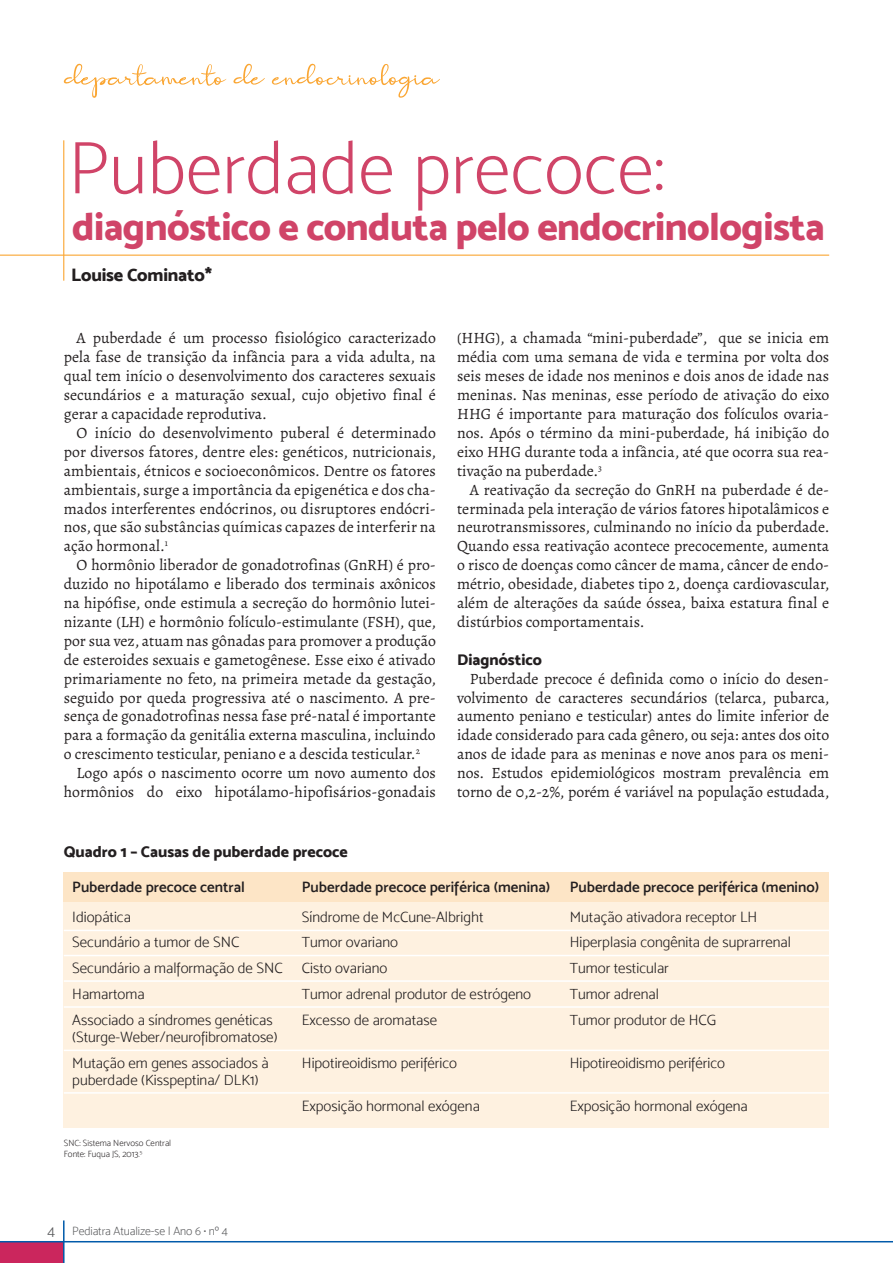
<style>
.page{position:relative;width:893px;height:1263px;background:#fff}
.page>*{position:absolute;margin:0;border:0;box-sizing:border-box;transform-origin:0 0}
.t1{font:75px "Mosk Extra Light 200";color:#d04468}
.t2{font:39px "Mosk Extra Bold 800";letter-spacing:-.015em;color:#d04468}
.autores{font:18px "Mosk Extra Bold 800";letter-spacing:-.01em;color:#231f20}
.texto{font:15.75px/18.9px "Alegreya";color:#231f20;text-align:justify}
.intertitulo{font:15.75px "Mosk Extra Bold 800";color:#231f20}
.t3{font:15px/17.2px "Mosk Light 300";color:#231f20}
.t4{font:15px "Mosk Semi Bold 600";color:#231f20}
.t5{font:12px "Mosk Extra Light 200";letter-spacing:-.01em;color:#57585a}
.fonte{font:9px "Mosk Extra Light 200";color:#231f20}
.s1{font-family:"Mosk Light 300";font-size:15px}
</style>
<div class="page">
<div style="left:0;top:1242px;width:64px;height:21px;background:#cb265d"></div>
<hr style="left:0;top:1241px;width:893px;height:1px;background:#015aaa">
<hr style="left:63px;top:1220px;width:2px;height:43px;background:#015aaa">
<svg style="left:63px;top:63px;width:377px;height:35px"></svg>
<hr style="left:0;top:255px;width:829px;height:1px;background:#faa633">
<hr style="left:63px;top:140px;width:1px;height:141px;background:#faa633">
<div style="left:64px;top:872px;width:765px;height:255px;background:#fef1e0"></div>
<div style="left:64px;top:872px;width:765px;height:29px;background:#fde5c6"></div>
<hr style="left:64px;top:930px;width:765px;height:1px;background:#fff">
<hr style="left:64px;top:955px;width:765px;height:1px;background:#fff">
<hr style="left:64px;top:980px;width:765px;height:2px;background:#fff">
<hr style="left:64px;top:1006px;width:765px;height:2px;background:#fff">
<hr style="left:64px;top:1049px;width:765px;height:2px;background:#fff">
<hr style="left:64px;top:1092px;width:765px;height:2px;background:#fff">
<p class="t1" style="left:68px;top:125px;width:598px">Puberdade precoce:</p>
<p class="t2" style="left:72px;top:203px;width:754px">diagnóstico e conduta pelo endocrinologista</p>
<p class="autores" style="left:71px;top:263px;width:142px">Louise Cominato*</p>
<p class="texto" style="left:64px;top:329px;width:374px;text-indent:13px">A puberdade é um processo fisiológico caracterizado pela fase de transição da infância para a vida adulta, na qual tem início o desenvolvimento dos caracteres sexuais secundários e a maturação sexual, cujo objetivo final é gerar a capacidade reprodutiva.</p>
<p class="texto" style="left:64px;top:423px;width:374px;text-indent:13px">O início do desenvolvimento puberal é determinado por diversos fatores, dentre eles: genéticos, nutricionais, ambientais, étnicos e socioeconômicos. Dentre os fatores ambientais, surge a importância da epigenética e dos cha&shy;mados interferentes endócrinos, ou disruptores endócri&shy;nos, que são substâncias químicas capazes de interferir na ação hormonal.<sup>1</sup></p>
<p class="texto" style="left:64px;top:555px;width:374px;text-indent:13px">O hormônio liberador de gonadotrofinas (GnRH) é pro&shy;duzido no hipotálamo e liberado dos terminais axônicos na hipófise, onde estimula a secreção do hormônio lutei&shy;nizante (LH) e hormônio folículo-estimulante (FSH), que, por sua vez, atuam nas gônadas para promover a produção de esteroides sexuais e gametogênese. Esse eixo é ativado primariamente no feto, na primeira metade da gestação, seguido por queda progressiva até o nascimento. A pre&shy;sença de gonadotrofinas nessa fase pré-natal é importante para a formação da genitália externa masculina, incluindo o crescimento testicular, peniano e a descida testicular.<sup>2</sup></p>
<p class="texto" style="left:64px;top:763px;width:374px;text-align:right">Logo após o nascimento ocorre um novo aumento dos hormônios do eixo hipotálamo-hipofisários-gonadais</p>
<p class="texto" style="left:457px;top:329px;width:374px">(HHG), a chamada “mini-puberdade”, que se inicia em média com uma semana de vida e termina por volta dos seis meses de idade nos meninos e dois anos de idade nas meninas. Nas meninas, esse período de ativação do eixo HHG é importante para maturação dos folículos ovaria&shy;nos. Após o término da mini-puberdade, há inibição do eixo HHG durante toda a infância, até que ocorra sua rea&shy;tivação na puberdade.<sup>3</sup></p>
<p class="texto" style="left:457px;top:480px;width:374px;text-indent:13px">A reativação da secreção do GnRH na puberdade é de&shy;terminada pela interação de vários fatores hipotalâmicos e neurotransmissores, culminando no início da puberdade.<br>Quando essa reativação acontece precocemente, aumenta o risco de doenças como câncer de mama, câncer de endo&shy;métrio, obesidade, diabetes tipo 2, doença cardiovascular, além de alterações da saúde óssea, baixa estatura final e distúrbios comportamentais.</p>
<p class="intertitulo" style="left:457px;top:650px;width:86px">Diagnóstico</p>
<p class="texto" style="left:457px;top:669px;width:374px;text-indent:13px">Puberdade precoce é definida como o início do desen&shy;volvimento de caracteres secundários (telarca, pubarca, aumento peniano e testicular) antes do limite inferior de idade considerado para cada gênero, ou seja: antes dos oito anos de idade para as meninas e nove anos para os meni&shy;nos. Estudos epidemiológicos mostram prevalência em torno de 0,2-2%, porém é variável na população estudada,</p>
<p class="intertitulo" style="left:64px;top:842px;width:286px">Quadro 1 – Causas de puberdade precoce</p>
<p class="t4" style="left:72px;top:878px;width:174px">Puberdade precoce central</p>
<p class="t3" style="left:72px;top:908px;width:60px">Idiopática</p>
<p class="t3" style="left:72px;top:934px;width:169px">Secundário a tumor de SNC</p>
<p class="t3" style="left:72px;top:959px;width:212px">Secundário a malformação de SNC</p>
<p class="t3" style="left:72px;top:985px;width:74px">Hamartoma</p>
<p class="t3" style="left:72px;top:1011px;width:207px">Associado a síndromes genéticas (Sturge-Weber/neurofibromatose)</p>
<p class="t3" style="left:72px;top:1054px;width:198px">Mutação em genes associados à puberdade (Kisspeptina/ DLK1)</p>
<p class="t4" style="left:302px;top:878px;width:250px">Puberdade precoce periférica (menina)</p>
<p class="t3" style="left:302px;top:908px;width:183px">Síndrome de McCune-Albright</p>
<p class="t3" style="left:302px;top:934px;width:98px">Tumor ovariano</p>
<p class="t3" style="left:302px;top:959px;width:87px">Cisto ovariano</p>
<p class="t3" style="left:302px;top:985px;width:231px">Tumor adrenal produtor de estrógeno</p>
<p class="t3" style="left:302px;top:1011px;width:137px">Excesso de aromatase</p>
<p class="t3" style="left:302px;top:1054px;width:157px">Hipotireoidismo periférico</p>
<p class="t3" style="left:302px;top:1097px;width:179px">Exposição hormonal exógena</p>
<p class="fonte" style="left:64px;top:1138px;width:109px">SNC: Sistema Nervoso Central</p>
<p class="fonte" style="left:64px;top:1148px;width:80px">Fonte: Fuqua JS, 2013.<sup>5</sup></p>
<p class="t4" style="left:570px;top:878px;width:251px">Puberdade precoce periférica (menino)</p>
<p class="t3" style="left:570px;top:908px;width:189px">Mutação ativadora receptor LH</p>
<p class="t3" style="left:570px;top:934px;width:223px">Hiperplasia congênita de suprarrenal</p>
<p class="t3" style="left:570px;top:959px;width:101px">Tumor testicular</p>
<p class="t3" style="left:570px;top:985px;width:91px">Tumor adrenal</p>
<p class="t3" style="left:570px;top:1011px;width:148px">Tumor produtor de HCG</p>
<p class="t3" style="left:570px;top:1054px;width:157px">Hipotireoidismo periférico</p>
<p class="t3" style="left:570px;top:1097px;width:179px">Exposição hormonal exógena</p>
<p class="t5" style="left:48px;top:1224px;width:182px"><span class="s1">4</span> Pediatra Atualize-se | Ano 6 • nº 4</p>
</div>
